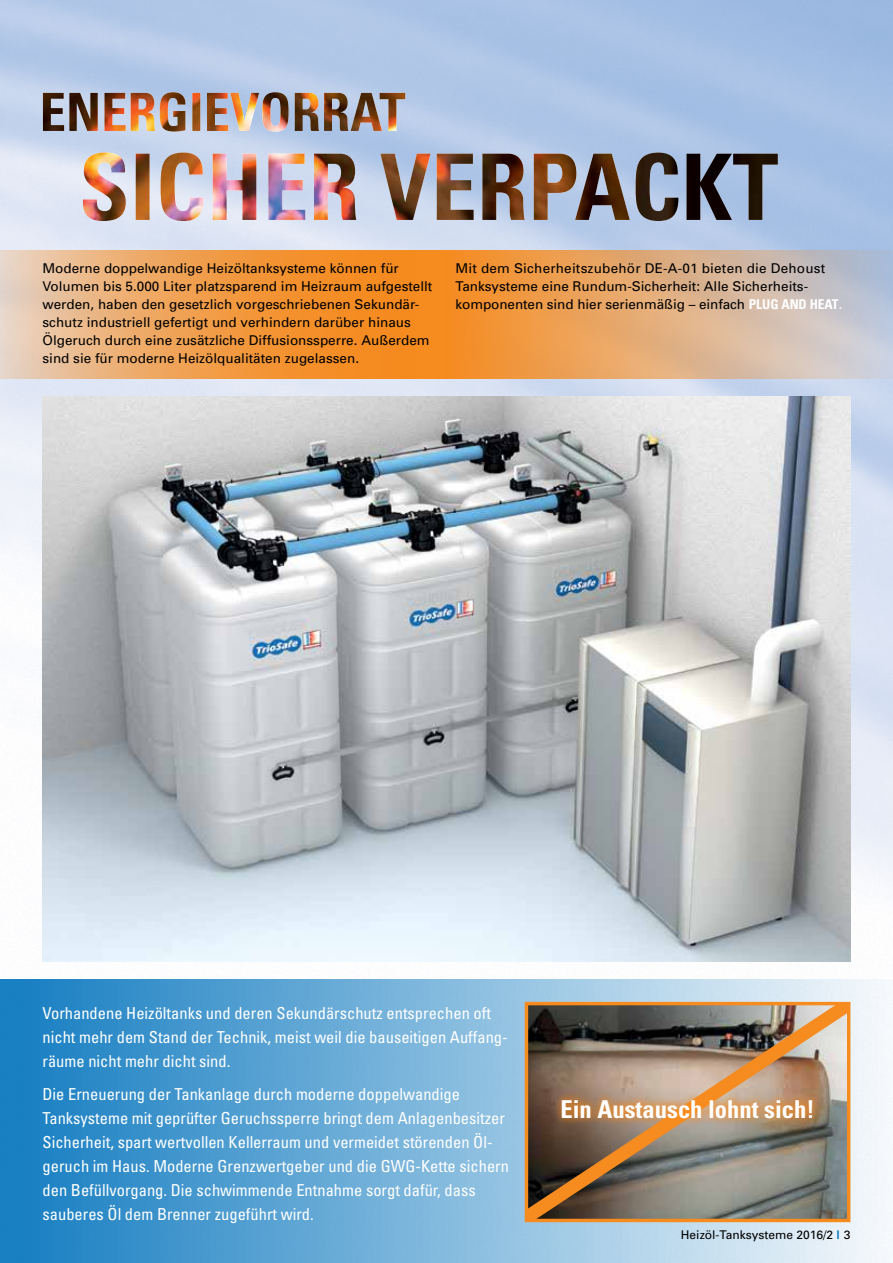
<style>
.page{position:relative;width:893px;height:1263px;background:#fff}
.page>*{position:absolute;margin:0;border:0;box-sizing:border-box;transform-origin:0 0}
.t1{font:700 condensed 24.6px "Univers";color:#fff}
.t2{font:condensed 16.5px/24px "Univers";color:#fff}
.t3{font:13.5px/18px "Univers";color:#000}
.t4{font:12px "Univers";color:#000}
.s1{font-weight:700;font-stretch:condensed;color:#fff}
.s2{color:#fff}
.s3{font-weight:900;color:#0072bc}
</style>
<div class="page">
<img style="left:0;top:0;width:893px;height:962px">
<div style="left:0;top:979px;width:893px;height:284px;background:linear-gradient(to right,#137dc1,#f7f8fa)"></div>
<svg style="left:678px;top:92px;width:100px;height:129px;background:#8494ad"></svg>
<img style="left:43px;top:92px;width:635px;height:129px">
<img style="left:43px;top:396px;width:807px;height:565px">
<div style="left:525px;top:1002px;width:325px;height:220px;border:3px solid #f68b1f"></div>
<img style="left:527px;top:1004px;width:321px;height:216px">
<svg style="left:0;top:251px;width:893px;height:128px;background:#e7a86b"></svg>
<div style="left:553px;top:1090px;width:268px;height:37px;background:#f68b1f;opacity:.75"></div>
<p class="t3" style="left:43px;top:259px;width:391px">Moderne doppelwandige Heizöltanksysteme können für Volumen bis 5.000 Liter platzsparend im Heizraum aufgestellt werden, haben den gesetzlich vorgeschriebenen Sekundär&shy;schutz industriell gefertigt und verhindern darüber hinaus Ölgeruch durch eine zusätzliche Diffusionssperre. Außerdem sind sie für moderne Heizölqualitäten zugelassen.</p>
<p class="t3" style="left:455px;top:259px;width:388px">Mit dem Sicherheitszubehör DE-A-01 bieten die Dehoust<br>Tanksysteme eine Rundum-Sicherheit: Alle Sicherheits&shy;komponenten sind hier serienmäßig – einfach <span class="s1">PLUG AND HEAT</span><span class="s2">.</span></p>
<p class="t2" style="left:43px;top:1001px;width:467px">Vorhandene Heizöltanks und deren Sekundärschutz entsprechen oft nicht mehr dem Stand der Technik, meist weil die bauseitigen Auffang&shy;räume nicht mehr dicht sind.</p>
<p class="t2" style="left:43px;top:1081px;width:468px">Die Erneuerung der Tankanlage durch moderne doppelwandige Tanksysteme mit geprüfter Geruchssperre bringt dem Anlagenbesitzer Sicherheit, spart wertvollen Kellerraum und vermeidet störenden Öl&shy;geruch im Haus. Moderne Grenzwertgeber und die GWG-Kette sichern den Befüllvorgang. Die schwimmende Entnahme sorgt dafür, dass sauberes Öl dem Brenner zugeführt wird.</p>
<h1 class="t1" style="left:560px;top:1094px;width:256px">Ein Austausch lohnt sich!</h1>
<p class="t4" style="left:681px;top:1227px;width:171px">Heizöl-Tanksysteme 2016/2 <span class="s3">|</span> 3</p>
</div>
